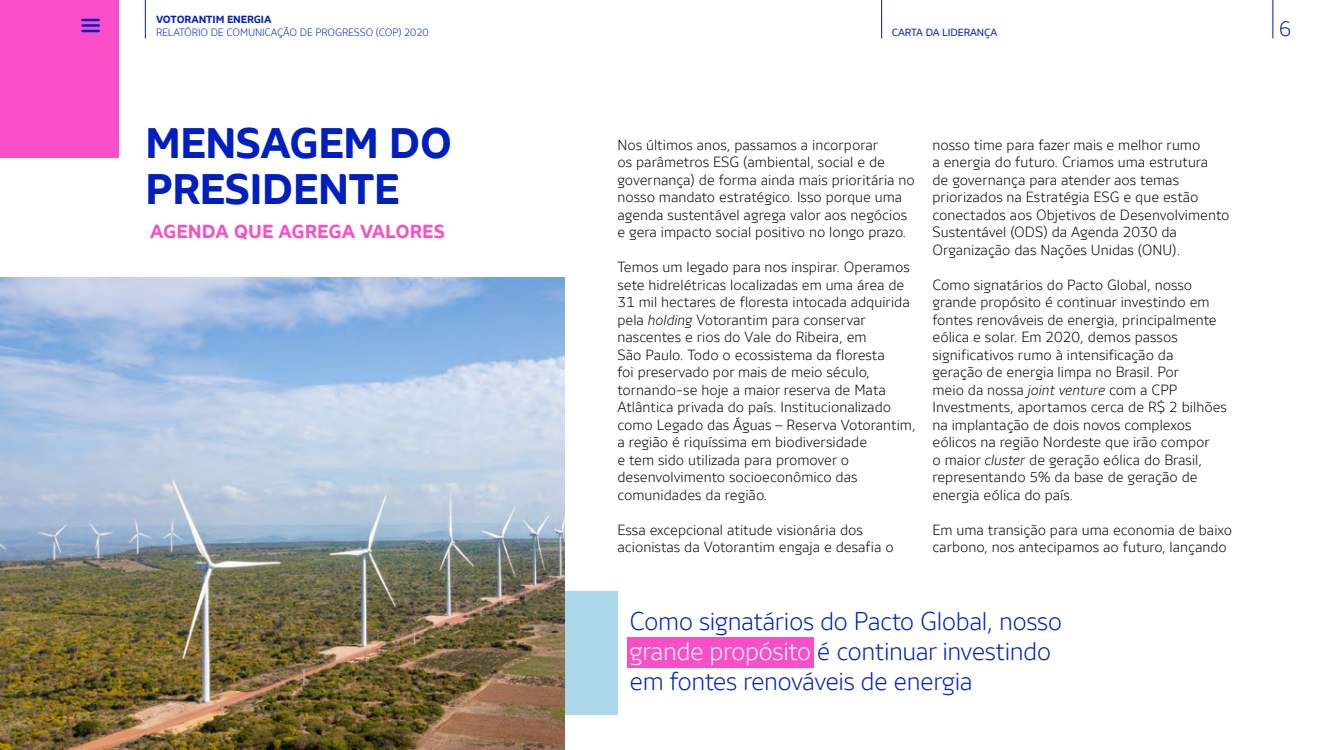
<style>
.page{position:relative;width:1325px;height:750px;background:#fff}
.page>*{position:absolute;margin:0;border:0;box-sizing:border-box;transform-origin:0 0}
.t1{font:700 42.5px/46.2px "Votorantim Sans";letter-spacing:-.02em;color:#001fc0}
.t2{font:300 25px/30px "Votorantim Sans";letter-spacing:-.02em;color:#001fc0}
.t3{font:300 20.75px "Votorantim Sans";color:#001fc0}
.t4{font:700 18.75px "Votorantim Sans";color:#f84fc9}
.t5{font:300 14.38px/17.5px "Votorantim Sans";color:#000}
.t6{font:300 10.38px "Votorantim Sans";letter-spacing:-.01em;color:#001fc0}
.t7{font:700 10.38px "Votorantim Sans";letter-spacing:-.01em;color:#001fc0}
.t8{font:10.38px "Votorantim Sans";letter-spacing:-.01em;color:#001fc0}
.s1{font-style:italic}
.s2{color:#fff}
</style>
<div class="page">
<div style="left:0;top:0;width:118px;height:158px;background:#f84fc9"></div>
<img style="left:0;top:278px;width:565px;height:472px">
<div style="left:565px;top:591px;width:53px;height:124px;background:#aad8e9"></div>
<div style="left:627px;top:638px;width:187px;height:30px;background:#f84fc9"></div>
<hr style="left:145px;top:0;width:1px;height:38px;background:#001fc0">
<hr style="left:881px;top:0;width:1px;height:38px;background:#001fc0">
<hr style="left:1273px;top:0;width:1px;height:38px;background:#001fc0">
<svg style="left:82px;top:19px;width:17px;height:2px"></svg>
<hr style="left:82px;top:24px;width:17px;height:3px;background:#001fc0">
<svg style="left:82px;top:30px;width:17px;height:2px"></svg>
<p class="t7" style="left:156px;top:14px;width:117px">VOTORANTIM ENERGIA</p>
<p class="t6" style="left:156px;top:27px;width:274px">RELATÓRIO DE COMUNICAÇÃO DE PROGRESSO (COP) 2020</p>
<h3 class="t3" style="left:1279px;top:17px;width:14px">6</h3>
<p class="t8" style="left:892px;top:26px;width:107px">CARTA DA LIDERANÇA</p>
<h1 class="t1" style="left:145px;top:120px;width:309px">MENSAGEM DO<br>PRESIDENTE</h1>
<h3 class="t4" style="left:150px;top:221px;width:296px">AGENDA QUE AGREGA VALORES</h3>
<p class="t5" style="left:618px;top:136px;width:299px">Nos últimos anos, passamos a incorporar<br>os parâmetros ESG (ambiental, social e de governança) de forma ainda mais prioritária no nosso mandato estratégico. Isso porque uma agenda sustentável agrega valor aos negócios e gera impacto social positivo no longo prazo.</p>
<p class="t5" style="left:618px;top:259px;width:300px">Temos um legado para nos inspirar. Operamos sete hidrelétricas localizadas em uma área de 31 mil hectares de floresta intocada adquirida pela <span class="s1">holding</span> Votorantim para conservar nascentes e rios do Vale do Ribeira, em<br>São Paulo. Todo o ecossistema da floresta<br>foi preservado por mais de meio século, tornando-se hoje a maior reserva de Mata Atlântica privada do país. Institucionalizado como Legado das Águas – Reserva Votorantim, a região é riquíssima em biodiversidade<br>e tem sido utilizada para promover o desenvolvimento socioeconômico das comunidades da região.</p>
<p class="t5" style="left:618px;top:521px;width:278px">Essa excepcional atitude visionária dos acionistas da Votorantim engaja e desafia o</p>
<p class="t5" style="left:932px;top:136px;width:299px">nosso time para fazer mais e melhor rumo<br>a energia do futuro. Criamos uma estrutura<br>de governança para atender aos temas priorizados na Estratégia ESG e que estão conectados aos Objetivos de Desenvolvimento Sustentável (ODS) da Agenda 2030 da Organização das Nações Unidas (ONU).</p>
<p class="t5" style="left:932px;top:276px;width:296px">Como signatários do Pacto Global, nosso grande propósito é continuar investindo em fontes renováveis de energia, principalmente eólica e solar. Em 2020, demos passos significativos rumo à intensificação da geração de energia limpa no Brasil. Por<br>meio da nossa <span class="s1">joint venture</span> com a CPP Investments, aportamos cerca de R$ 2 bilhões na implantação de dois novos complexos eólicos na região Nordeste que irão compor<br>o maior <span class="s1">cluster</span> de geração eólica do Brasil, representando 5% da base de geração de energia eólica do país.</p>
<p class="t5" style="left:932px;top:521px;width:301px">Em uma transição para uma economia de baixo carbono, nos antecipamos ao futuro, lançando</p>
<h2 class="t2" style="left:630px;top:606px;width:434px">Como signatários do Pacto Global, nosso <span class="s2">grande propósito</span> é continuar investindo em fontes renováveis de energia</h2>
</div>
